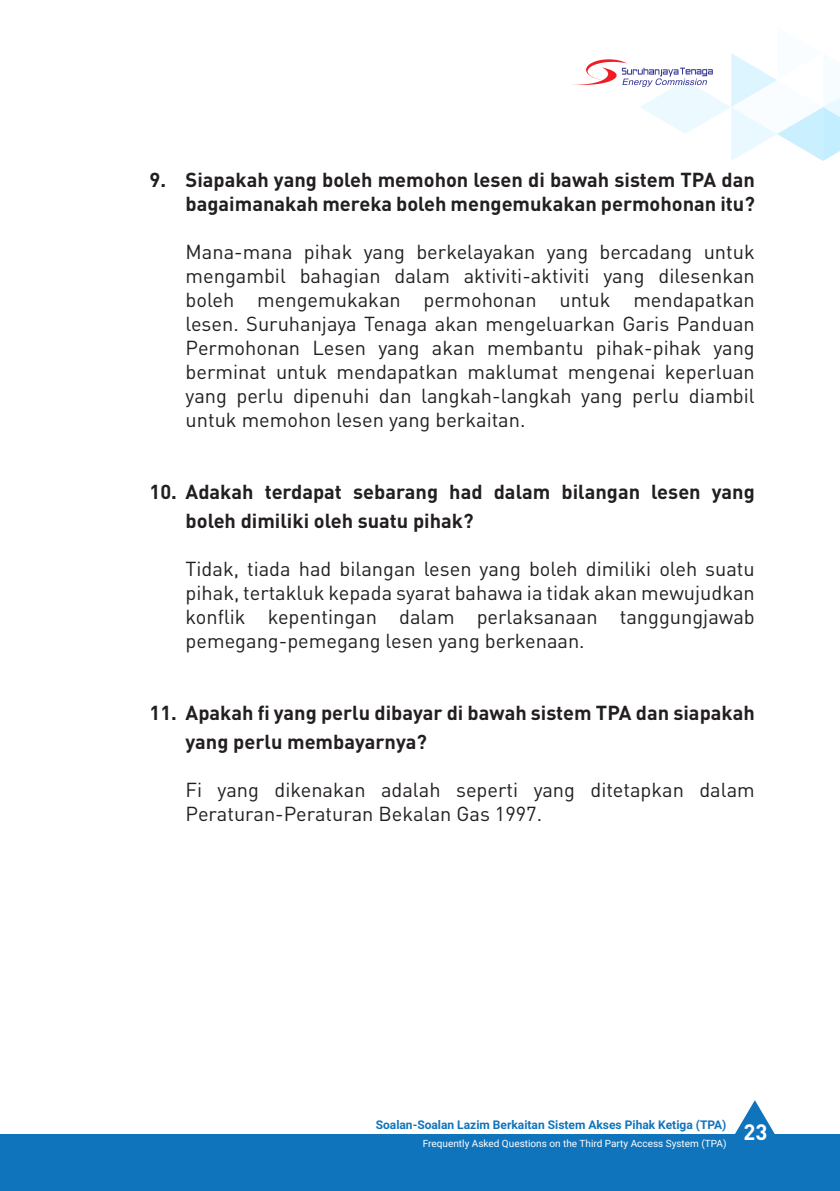
<style>
.page{position:relative;width:840px;height:1191px;background:#fff}
.page>*{position:absolute;margin:0;border:0;box-sizing:border-box;transform-origin:0 0}
.t1{font:20px/24px "DIN";color:#231f20;text-align:justify}
.t2{font:700 20px/28.8px "DIN";color:#231f20}
.t3{font:700 12px "Roboto";color:#1074bc}
.t4{font:10px "Roboto";color:#fff}
</style>
<div class="page">
<svg style="left:735px;top:1100px;width:40px;height:34px"></svg>
<div style="left:0;top:1134px;width:839px;height:57px;background:#1074bc"></div>
<svg style="left:572px;top:53px;width:267px;height:108px"></svg>
<p class="t2" style="left:149px;top:167px;width:606px;line-height:24px;text-align:right">9. Siapakah yang boleh memohon lesen di bawah sistem TPA dan bagaimanakah mereka boleh mengemukakan permohonan itu?</p>
<p class="t1" style="left:185px;top:239px;width:570px">Mana-mana pihak yang berkelayakan yang bercadang untuk mengambil bahagian dalam aktiviti-aktiviti yang dilesenkan boleh mengemukakan permohonan untuk mendapatkan lesen. Suruhanjaya Tenaga akan mengeluarkan Garis Panduan Permohonan Lesen yang akan membantu pihak-pihak yang berminat untuk mendapatkan maklumat mengenai keperluan yang perlu dipenuhi dan langkah-langkah yang perlu diambil untuk memohon lesen yang berkaitan.</p>
<p class="t2" style="left:185px;top:476px;width:570px;text-indent:-36px">10. Adakah terdapat sebarang had dalam bilangan lesen yang boleh dimiliki oleh suatu pihak?</p>
<p class="t1" style="left:185px;top:556px;width:570px">Tidak, tiada had bilangan lesen yang boleh dimiliki oleh suatu pihak, tertakluk kepada syarat bahawa ia tidak akan mewujudkan konflik kepentingan dalam perlaksanaan tanggungjawab pemegang-pemegang lesen yang berkenaan.</p>
<p class="t2" style="left:185px;top:697px;width:570px;text-indent:-36px">11. Apakah fi yang perlu dibayar di bawah sistem TPA dan siapakah yang perlu membayarnya?</p>
<p class="t1" style="left:185px;top:777px;width:570px">Fi yang dikenakan adalah seperti yang ditetapkan dalam<br>Peraturan-Peraturan Bekalan Gas 1997.</p>
<p class="t3" style="left:375px;top:1116px;width:352px">Soalan-Soalan Lazim Berkaitan Sistem Akses Pihak Ketiga (TPA)</p>
<p class="t4" style="left:422px;top:1136px;width:346px">Frequently Asked Questions on the Third Party Access System (TPA) <sup>23</sup></p>
</div>
